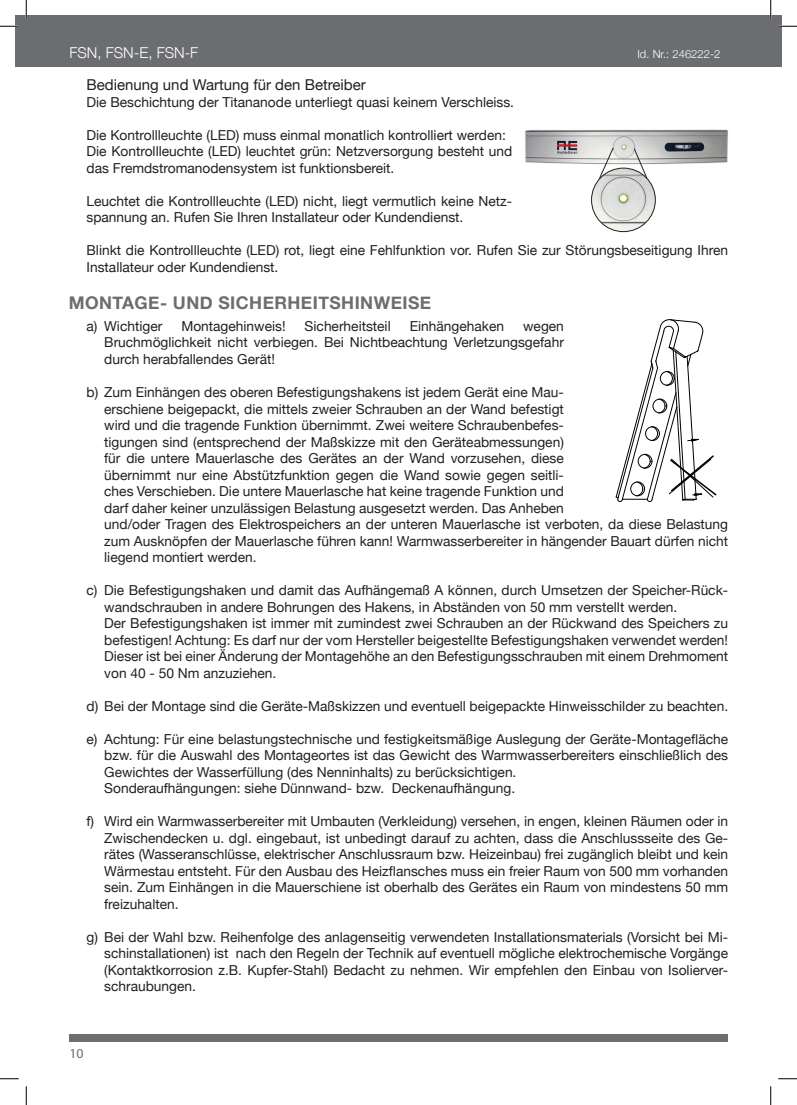
<style>
.page{position:relative;width:797px;height:1105px;background:#fff}
.page>*{position:absolute;margin:0;border:0;box-sizing:border-box;transform-origin:0 0}
.t1{font:700 17.5px "Helvetica Neue";letter-spacing:.025em;color:#6c6d70}
.t2{font:15px "Helvetica Neue";color:#231f20}
.t3{font:300 15px "Helvetica Neue";color:#fff}
.t4{font:13.75px/16.5px "Helvetica Neue";color:#231f20}
.t5{font:13.75px "Myriad Pro";color:#6c6d70}
.t6{font:300 11.25px "Helvetica Neue";color:#fff}
</style>
<div class="page">
<div style="left:16px;top:16px;width:765px;height:51px;background:#6c6d70"></div>
<div style="left:69px;top:1034px;width:658px;height:7px;background:#6c6d70"></div>
<img style="left:525px;top:130px;width:203px;height:35px">
<img style="left:591px;top:168px;width:64px;height:64px;border-radius:32px">
<div style="left:591px;top:168px;width:64px;height:64px;border:1px solid #231f20;border-radius:50%"></div>
<svg style="left:633px;top:148px;width:14px;height:31px"></svg>
<svg style="left:599px;top:147px;width:14px;height:32px"></svg>
<svg style="left:616px;top:320px;width:100px;height:182px"></svg>
<svg style="left:0;top:25px;width:19px;height:2px"></svg>
<svg style="left:778px;top:25px;width:19px;height:2px"></svg>
<svg style="left:0;top:1078px;width:19px;height:1px"></svg>
<svg style="left:778px;top:1078px;width:19px;height:1px"></svg>
<svg style="left:25px;top:0;width:2px;height:19px"></svg>
<svg style="left:25px;top:1086px;width:2px;height:19px"></svg>
<svg style="left:770px;top:0;width:1px;height:19px"></svg>
<svg style="left:770px;top:1086px;width:1px;height:19px"></svg>
<p class="t3" style="left:69px;top:44px;width:130px">FSN, FSN-E, FSN-F</p>
<p class="t6" style="left:637px;top:48px;width:84px">Id. Nr.: 246222-2</p>
<p class="t2" style="left:86px;top:76px;width:281px">Bedienung und Wartung für den Betreiber</p>
<p class="t4" style="left:86px;top:93px;width:429px">Die Beschichtung der Titananode unterliegt quasi keinem Verschleiss.</p>
<p class="t4" style="left:86px;top:126px;width:427px">Die Kontrollleuchte (LED) muss einmal monatlich kontrolliert werden:<br>Die Kontrollleuchte (LED) leuchtet grün: Netzversorgung besteht und das Fremdstromanodensystem ist funktionsbereit.</p>
<p class="t4" style="left:86px;top:192px;width:427px">Leuchtet die Kontrollleuchte (LED) nicht, liegt vermutlich keine Netz&shy;spannung an. Rufen Sie Ihren Installateur oder Kundendienst.</p>
<p class="t4" style="left:86px;top:242px;width:643px">Blinkt die Kontrollleuchte (LED) rot, liegt eine Fehlfunktion vor. Rufen Sie zur Störungsbeseitigung Ihren<br>Installateur oder Kundendienst.</p>
<p class="t1" style="left:69px;top:289px;width:364px">MONTAGE- UND SICHERHEITSHINWEISE</p>
<p class="t4" style="left:86px;top:318px;width:77px">a) Wichtiger</p>
<p class="t4" style="left:181px;top:318px;width:106px">Montagehinweis!</p>
<p class="t4" style="left:305px;top:318px;width:88px">Sicherheitsteil</p>
<p class="t4" style="left:410px;top:318px;width:96px">Einhängehaken</p>
<p class="t4" style="left:104px;top:318px;width:461px;text-align:justify;text-indent:419px">wegen Bruchmöglichkeit nicht verbiegen. Bei Nichtbeachtung Verletzungsgefahr durch herabfallendes Gerät!</p>
<p class="t4" style="left:104px;top:384px;width:625px;text-indent:-18px">b) Zum Einhängen des oberen Befestigungshakens ist jedem Gerät eine Mau-<br>erschiene beigepackt, die mittels zweier Schrauben an der Wand befestigt<br>wird und die tragende Funktion übernimmt. Zwei weitere Schraubenbefes-<br>tigungen sind (entsprechend der Maßskizze mit den Geräteabmessungen)<br>für die untere Mauerlasche des Gerätes an der Wand vorzusehen, diese<br>übernimmt nur eine Abstützfunktion gegen die Wand sowie gegen seitli-<br>ches Verschieben. Die untere Mauerlasche hat keine tragende Funktion und<br>darf daher keiner unzulässigen Belastung ausgesetzt werden. Das Anheben<br>und/oder Tragen des Elektrospeichers an der unteren Mauerlasche ist verboten, da diese Belastung zum Ausknöpfen der Mauerlasche führen kann! Warmwasserbereiter in hängender Bauart dürfen nicht liegend montiert werden.</p>
<p class="t4" style="left:104px;top:582px;width:625px;text-indent:-18px">c) Die Befestigungshaken und damit das Aufhängemaß A können, durch Umsetzen der Speicher-Rück&shy;wandschrauben in andere Bohrungen des Hakens, in Abständen von 50 mm verstellt werden.<br>Der Befestigungshaken ist immer mit zumindest zwei Schrauben an der Rückwand des Speichers zu befestigen! Achtung: Es darf nur der vom Hersteller beigestellte Befestigungshaken verwendet werden!<br>Dieser ist bei einer Änderung der Montagehöhe an den Befestigungsschrauben mit einem Drehmoment von 40 - 50 Nm anzuziehen.</p>
<p class="t4" style="left:86px;top:697px;width:643px">d) Bei der Montage sind die Geräte-Maßskizzen und eventuell beigepackte Hinweisschilder zu beachten.</p>
<p class="t4" style="left:104px;top:730px;width:625px;text-indent:-18px">e) Achtung: Für eine belastungstechnische und festigkeitsmäßige Auslegung der Geräte-Montagefläche bzw. für die Auswahl des Montageortes ist das Gewicht des Warmwasserbereiters einschließlich des Gewichtes der Wasserfüllung (des Nenninhalts) zu berücksichtigen.<br>Sonderaufhängungen: siehe Dünnwand- bzw. Deckenaufhängung.</p>
<p class="t4" style="left:104px;top:813px;width:625px;text-align:justify;text-indent:-18px">f) Wird ein Warmwasserbereiter mit Umbauten (Verkleidung) versehen, in engen, kleinen Räumen oder in Zwischendecken u. dgl. eingebaut, ist unbedingt darauf zu achten, dass die Anschlussseite des Ge&shy;rätes (Wasseranschlüsse, elektrischer Anschlussraum bzw. Heizeinbau) frei zugänglich bleibt und kein Wärmestau entsteht. Für den Ausbau des Heizflansches muss ein freier Raum von 500 mm vorhanden sein. Zum Einhängen in die Mauerschiene ist oberhalb des Gerätes ein Raum von mindestens 50 mm freizuhalten.</p>
<p class="t4" style="left:104px;top:928px;width:625px;text-align:justify;text-indent:-18px">g) Bei der Wahl bzw. Reihenfolge des anlagenseitig verwendeten Installationsmaterials (Vorsicht bei Mi&shy;schinstallationen) ist nach den Regeln der Technik auf eventuell mögliche elektrochemische Vorgänge (Kontaktkorrosion z.B. Kupfer-Stahl) Bedacht zu nehmen. Wir empfehlen den Einbau von Isolierver&shy;schraubungen.</p>
<p class="t5" style="left:69px;top:1045px;width:16px">10</p>
</div>
